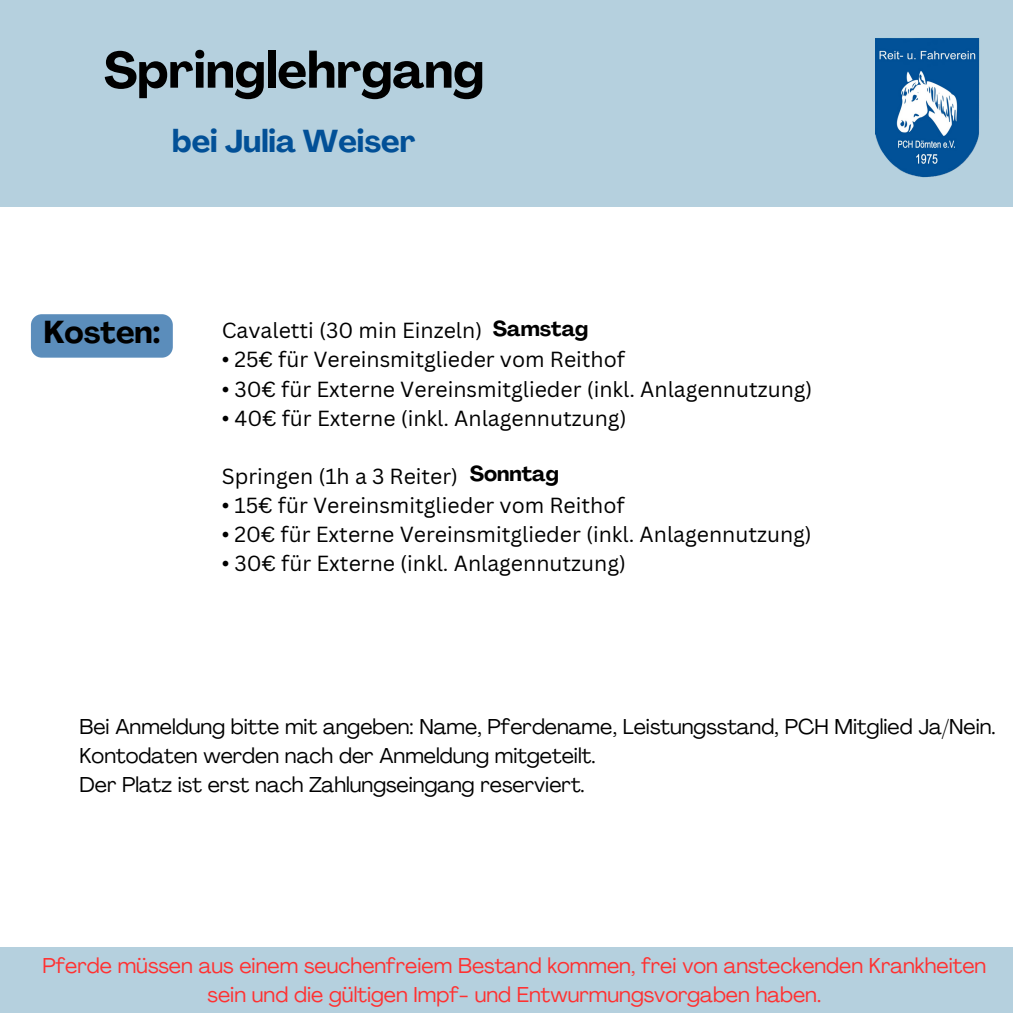
<style>
.page{position:relative;width:1013px;height:1013px;background:#fff}
.page>*{position:absolute;margin:0;border:0;box-sizing:border-box;transform-origin:0 0}
.t1{font:700 50px "Agrandir";color:#000}
.t2{font:700 31.25px "Agrandir";color:#025097}
.t3{font:700 31.25px "Agrandir";color:#000}
.t4{font:21.25px "Canva Sans";color:#000}
.t5{font:21.25px "Agrandir";color:#000}
.t6{font:21.25px "Agrandir";color:#ff3131}
.t7{font:700 21.25px "Agrandir";color:#000}
</style>
<div class="page">
<div style="left:0;top:0;width:1012px;height:206px;background:#b5d0de"></div>
<img style="left:875px;top:38px;width:104px;height:139px">
<div style="left:0;top:947px;width:1012px;height:65px;background:#b5d0de"></div>
<div style="left:31px;top:314px;width:142px;height:43px;background:#5b8dbb"></div>
<h2 class="t1" style="left:104px;top:50px;width:382px">Springlehrgang</h2>
<p class="t2" style="left:172px;top:128px;width:245px">bei Julia Weiser</p>
<p class="t7" style="left:493px;top:319px;width:97px">Samstag</p>
<h2 class="t3" style="left:43px;top:319px;width:118px">Kosten:</h2>
<p class="t4" style="left:222px;top:315px;width:262px">Cavaletti (30 min Einzeln)</p>
<p class="t4" style="left:222px;top:345px;width:405px">• 25€ für Vereinsmitglieder vom Reithof</p>
<p class="t4" style="left:222px;top:374px;width:592px">• 30€ für Externe Vereinsmitglieder (inkl. Anlagennutzung)</p>
<p class="t4" style="left:222px;top:403px;width:406px">• 40€ für Externe (inkl. Anlagennutzung)</p>
<p class="t4" style="left:222px;top:461px;width:238px">Springen (1h a 3 Reiter)</p>
<p class="t4" style="left:222px;top:490px;width:404px">• 15€ für Vereinsmitglieder vom Reithof</p>
<p class="t4" style="left:222px;top:519px;width:591px">• 20€ für Externe Vereinsmitglieder (inkl. Anlagennutzung)</p>
<p class="t4" style="left:222px;top:548px;width:406px">• 30€ für Externe (inkl. Anlagennutzung)</p>
<p class="t7" style="left:470px;top:464px;width:91px">Sonntag</p>
<p class="t5" style="left:79px;top:717px;width:917px">Bei Anmeldung bitte mit angeben: Name, Pferdename, Leistungsstand, PCH Mitglied Ja/Nein.</p>
<p class="t5" style="left:79px;top:746px;width:517px">Kontodaten werden nach der Anmeldung mitgeteilt.</p>
<p class="t5" style="left:79px;top:775px;width:506px">Der Platz ist erst nach Zahlungseingang reserviert.</p>
<h3 class="t6" style="left:42px;top:956px;width:945px">Pferde müssen aus einem seuchenfreiem Bestand kommen, frei von ansteckenden Krankheiten</h3>
<h3 class="t6" style="left:207px;top:985px;width:615px">sein und die gültigen Impf- und Entwurmungsvorgaben haben.</h3>
</div>
